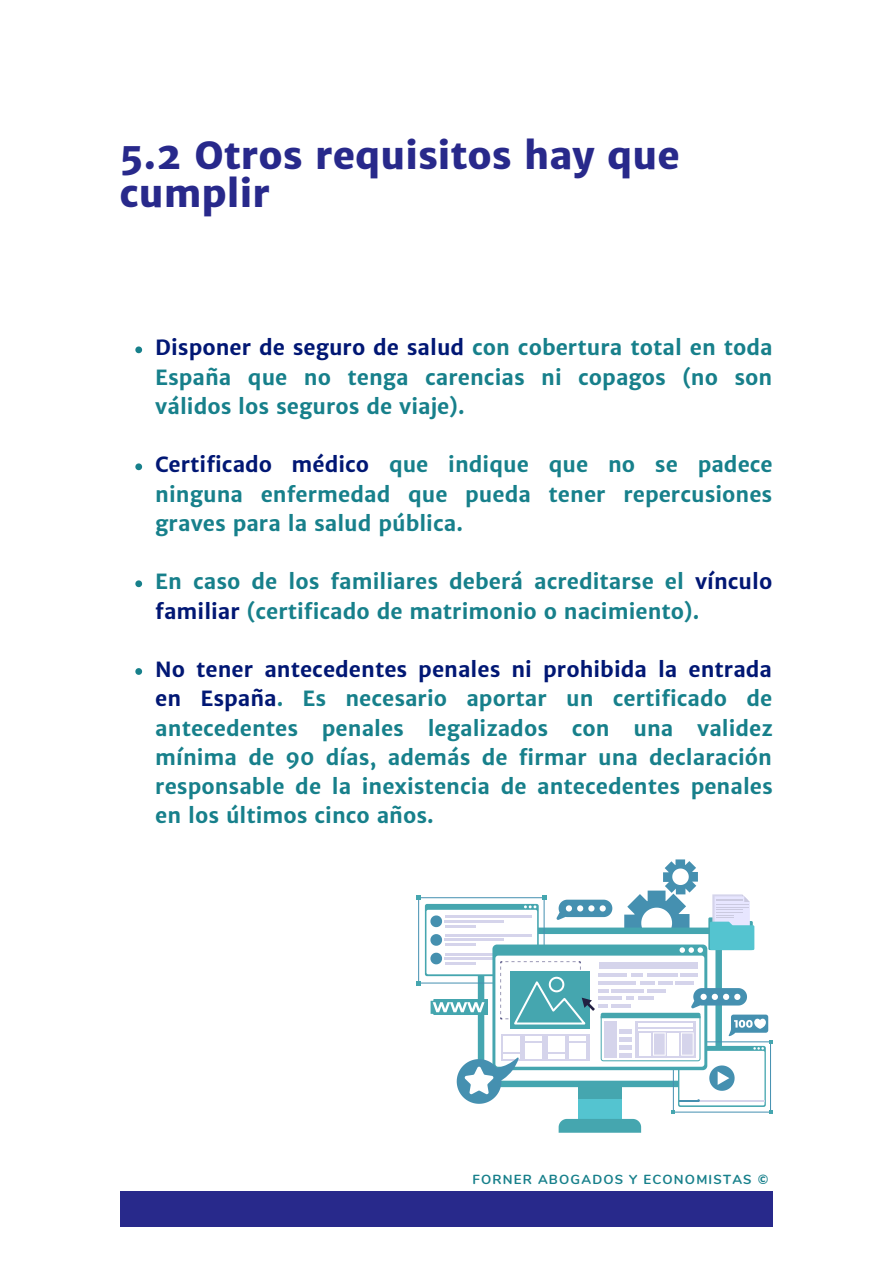
<style>
.page{position:relative;width:893px;height:1264px;background:#fff}
.page>*{position:absolute;margin:0;border:0;box-sizing:border-box;transform-origin:0 0}
.t1{font:800 37.5px/37.3px "Merriweather Sans";color:#28298b}
.t2{font:700 21px/29.2px "Merriweather Sans";color:#17808b;text-align:justify}
.t3{font:700 13.05px "Nunito";letter-spacing:.09em;color:#17808b}
.s1{color:#011774}
</style>
<div class="page">
<svg style="left:416px;top:859px;width:356px;height:273px"></svg>
<svg style="left:135px;top:346px;width:7px;height:7px"></svg>
<svg style="left:135px;top:463px;width:7px;height:7px"></svg>
<svg style="left:135px;top:580px;width:7px;height:7px"></svg>
<svg style="left:135px;top:668px;width:7px;height:7px"></svg>
<div style="left:120px;top:1190px;width:652px;height:36px;background:#28298b"></div>
<h1 class="t1" style="left:120px;top:137px;width:561px">5.2 Otros requisitos hay que cumplir</h1>
<p class="t2" style="left:155px;top:333px;width:619px"><span class="s1">Disponer de seguro de salud</span> con cobertura total en toda España que no tenga carencias ni copagos (no son válidos los seguros de viaje).</p>
<p class="t2" style="left:155px;top:450px;width:619px"><span class="s1">Certificado médico</span> que indique que no se padece ninguna enfermedad que pueda tener repercusiones graves para la salud pública.</p>
<p class="t2" style="left:155px;top:567px;width:618px">En caso de los familiares deberá acreditarse el <span class="s1">vínculo familiar</span> (certificado de matrimonio o nacimiento).</p>
<p class="t2" style="left:155px;top:655px;width:619px"><span class="s1">No tener antecedentes penales ni prohibida la entrada en España</span>. Es necesario aportar un certificado de antecedentes penales legalizados con una validez mínima de 90 días, además de firmar una declaración responsable de la inexistencia de antecedentes penales en los últimos cinco años.</p>
<p class="t3" style="left:472px;top:1170px;width:297px">FORNER ABOGADOS Y ECONOMISTAS ©</p>
</div>
